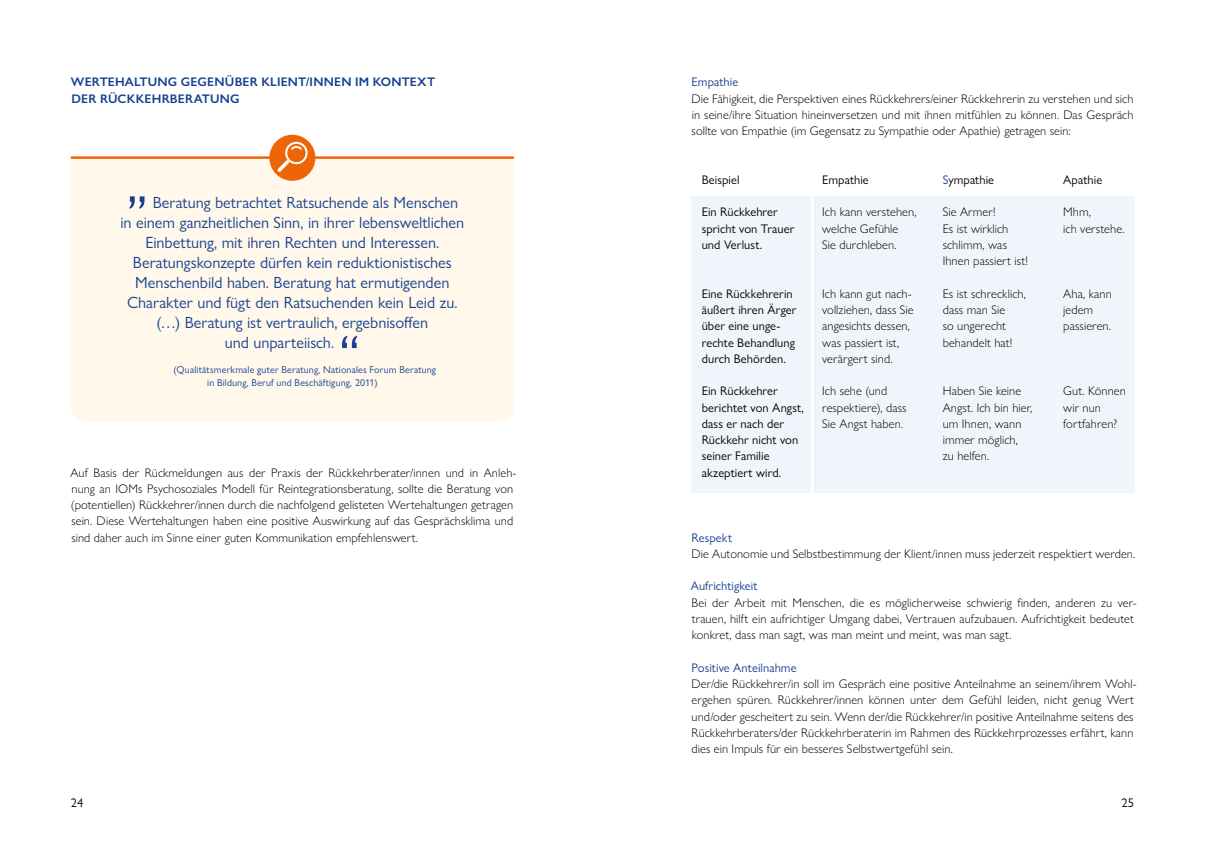
<style>
.page{position:relative;width:1205px;height:851px;background:#fff}
.page>*{position:absolute;margin:0;border:0;box-sizing:border-box;transform-origin:0 0}
.t1{font:56.25px "Gill Sans Nova";color:#164190}
.t2{font:16.25px "Gill Sans Nova";color:#164190}
.t3{font:300 12.5px/16.2px "Gill Sans Nova";letter-spacing:.005em;color:#000}
.t4{font:12.5px/16.2px "Gill Sans Nova";letter-spacing:.005em;color:#000}
.t5{font:600 12.5px/16.2px "Gill Sans Nova";letter-spacing:.02em;color:#164190}
.t6{font:12.5px "Gill Sans Nova";letter-spacing:.005em;color:#164190}
.t7{font:10px "Gill Sans Nova";letter-spacing:.015em;color:#164190}
.s1{color:#164190}
</style>
<div class="page">
<div style="left:71px;top:159px;width:443px;height:262px;background:#fff8eb"></div>
<hr style="left:71px;top:156px;width:443px;height:3px;background:#ec6608">
<div style="left:269px;top:135px;width:46px;height:46px;background:#ec6608;border-radius:50%"></div>
<svg style="left:274px;top:139px;width:36px;height:36px"></svg>
<div style="left:691px;top:196px;width:443px;height:296px;background:#f0f4fb"></div>
<hr style="left:811px;top:156px;width:2px;height:344px;background:#fff">
<p class="t5" style="left:71px;top:74px;width:366px">WERTEHALTUNG GEGENÜBER KLIENT/INNEN IM KONTEXT<br>DER RÜCKKEHRBERATUNG</p>
<h1 class="t1" style="left:127px;top:148px;width:23px">„</h1>
<h2 class="t2" style="left:153px;top:192px;width:307px">Beratung betrachtet Ratsuchende als Menschen</h2>
<h2 class="t2" style="left:120px;top:212px;width:345px">in einem ganzheitlichen Sinn, in ihrer lebensweltlichen</h2>
<h2 class="t2" style="left:145px;top:232px;width:296px">Einbettung, mit ihren Rechten und Interessen.</h2>
<h2 class="t2" style="left:133px;top:252px;width:320px">Beratungskonzepte dürfen kein reduktionistisches</h2>
<h2 class="t2" style="left:135px;top:272px;width:316px">Menschenbild haben. Beratung hat ermutigenden</h2>
<h2 class="t2" style="left:127px;top:292px;width:332px">Charakter und fügt den Ratsuchenden kein Leid zu.</h2>
<h2 class="t2" style="left:156px;top:312px;width:273px">(…) Beratung ist vertraulich, ergebnisoffen</h2>
<h2 class="t2" style="left:225px;top:332px;width:111px">und unparteiisch.</h2>
<p class="t7" style="left:173px;top:363px;width:264px">(Qualitätsmerkmale guter Beratung, Nationales Forum Beratung</p>
<h1 class="t1" style="left:339px;top:321px;width:23px">“</h1>
<p class="t7" style="left:207px;top:376px;width:172px">in Bildung, Beruf und Beschäftigung, 2011)</p>
<p class="t3" style="left:71px;top:464px;width:447px">Auf Basis der Rückmeldungen aus der Praxis der Rückkehrberater/innen und in Anleh&shy;nung an IOMs Psychosoziales Modell für Reintegrationsberatung, sollte die Beratung von (potentiellen) Rückkehrer/innen durch die nachfolgend gelisteten Wertehaltungen getragen sein. Diese Wertehaltungen haben eine positive Auswirkung auf das Gesprächsklima und sind daher auch im Sinne einer guten Kommunikation empfehlenswert.</p>
<p class="t6" style="left:691px;top:74px;width:48px">Empathie</p>
<p class="t3" style="left:691px;top:90px;width:443px;text-align:justify">Die Fähigkeit, die Perspektiven eines Rückkehrers/einer Rückkehrerin zu verstehen und sich in seine/ihre Situation hineinversetzen und mit ihnen mitfühlen zu können. Das Gespräch sollte von Empathie (im Gegensatz zu Sympathie oder Apathie) getragen sein:</p>
<p class="t4" style="left:702px;top:171px;width:39px">Beispiel</p>
<p class="t4" style="left:702px;top:204px;width:94px">Ein Rückkehrer spricht von Trauer und Verlust.</p>
<p class="t4" style="left:702px;top:285px;width:96px">Eine Rückkehrerin äußert ihren Ärger über eine unge&shy;rechte Behandlung durch Behörden.</p>
<p class="t4" style="left:702px;top:383px;width:104px">Ein Rückkehrer berichtet von Angst, dass er nach der<br>Rückkehr nicht von seiner Familie akzeptiert wird.</p>
<p class="t4" style="left:822px;top:171px;width:48px">Empathie</p>
<p class="t3" style="left:822px;top:204px;width:96px">Ich kann verstehen, welche Gefühle<br>Sie durchleben.</p>
<p class="t3" style="left:822px;top:285px;width:93px">Ich kann gut nach&shy;vollziehen, dass Sie angesichts dessen, was passiert ist, verärgert sind.</p>
<p class="t3" style="left:822px;top:383px;width:86px">Ich sehe (und respektiere), dass<br>Sie Angst haben.</p>
<p class="t4" style="left:943px;top:171px;width:53px"><span class="s1">S</span>ympathie</p>
<p class="t3" style="left:943px;top:204px;width:87px">Sie Armer!<br>Es ist wirklich schlimm, was<br>Ihnen passiert ist!</p>
<p class="t3" style="left:943px;top:285px;width:85px">Es ist schrecklich, dass man Sie<br>so ungerecht behandelt hat!</p>
<p class="t3" style="left:943px;top:383px;width:91px">Haben Sie keine<br>Angst. Ich bin hier, um Ihnen, wann immer möglich,<br>zu helfen.</p>
<p class="t4" style="left:1063px;top:171px;width:40px">Apathie</p>
<p class="t3" style="left:1063px;top:204px;width:63px">Mhm,<br>ich verstehe.</p>
<p class="t3" style="left:1063px;top:285px;width:50px">Aha, kann jedem passieren.</p>
<p class="t3" style="left:1063px;top:383px;width:64px">Gut. Können wir nun fortfahren?</p>
<p class="t6" style="left:691px;top:529px;width:42px">Respekt</p>
<p class="t3" style="left:691px;top:545px;width:445px">Die Autonomie und Selbstbestimmung der Klient/innen muss jederzeit respektiert werden.</p>
<p class="t6" style="left:691px;top:578px;width:68px">Aufrichtigkeit</p>
<p class="t3" style="left:691px;top:594px;width:447px">Bei der Arbeit mit Menschen, die es möglicherweise schwierig finden, anderen zu ver&shy;trauen, hilft ein aufrichtiger Umgang dabei, Vertrauen aufzubauen. Aufrichtigkeit bedeutet konkret, dass man sagt, was man meint und meint, was man sagt.</p>
<p class="t6" style="left:691px;top:659px;width:106px">Positive Anteilnahme</p>
<p class="t3" style="left:691px;top:675px;width:447px">Der/die Rückkehrer/in soll im Gespräch eine positive Anteilnahme an seinem/ihrem Wohl&shy;ergehen spüren. Rückkehrer/innen können unter dem Gefühl leiden, nicht genug Wert und/oder gescheitert zu sein. Wenn der/die Rückkehrer/in positive Anteilnahme seitens des Rückkehrberaters/der Rückkehrberaterin im Rahmen des Rückkehrprozesses erfährt, kann dies ein Impuls für ein besseres Selbstwertgefühl sein.</p>
<p class="t4" style="left:71px;top:794px;width:14px">24</p>
<p class="t4" style="left:1121px;top:794px;width:14px">25</p>
</div>
